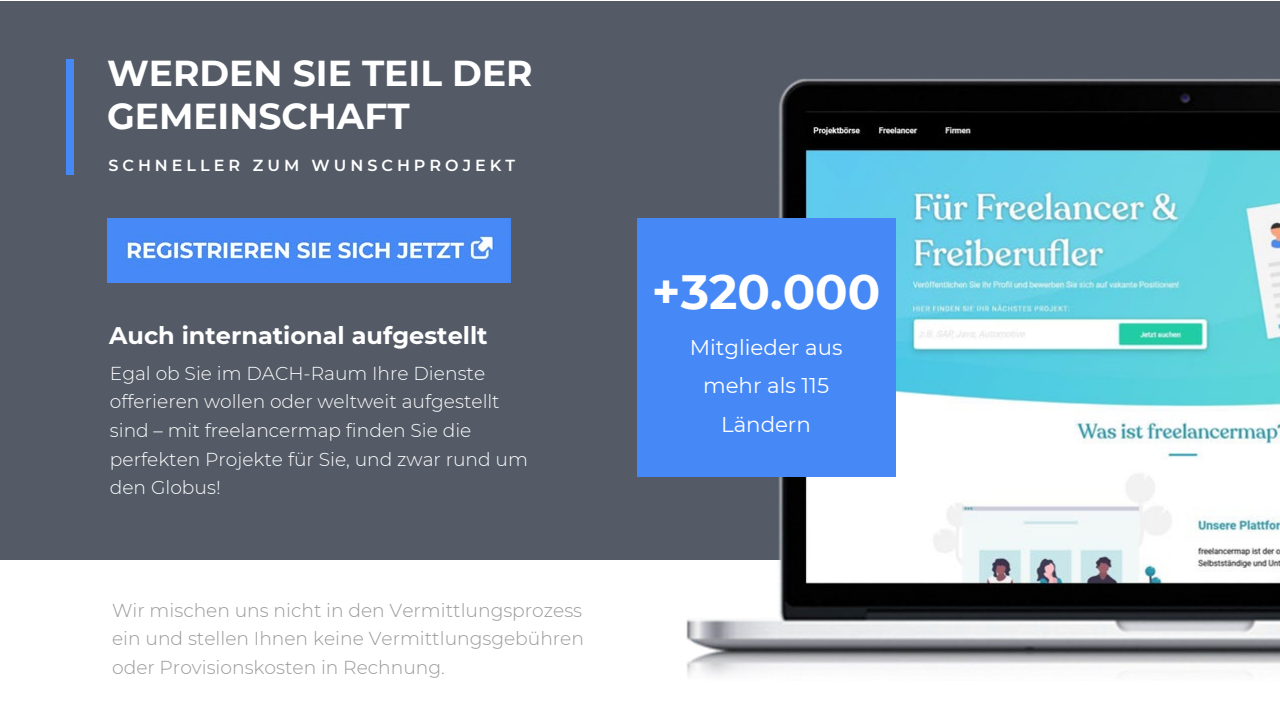
<style>
.page{position:relative;width:1280px;height:723px;background:#fff}
.page>*{position:absolute;margin:0;border:0;box-sizing:border-box;transform-origin:0 0}
.t1{font:700 48px "Montserrat";color:#fff}
.t2{font:700 36px/43.2px "Montserrat";color:#fff}
.t3{font:700 24px "Montserrat";color:#fff}
.t4{font:21.4px "Montserrat";color:#fff}
.t5{font:21.3px/38.4px "Montserrat";color:#fff;text-align:center}
.t6{font:300 18.7px/28.7px "Montserrat";color:#fff}
.t7{font:300 18.7px/28.7px "Montserrat";color:#999;text-align:justify}
.t8{font:600 16px "Montserrat";letter-spacing:.245em;color:#fff}
</style>
<div class="page">
<div style="left:0;top:1px;width:1280px;height:559px;background:#545b66"></div>
<img style="left:107px;top:218px;width:404px;height:64px">
<img style="left:674px;top:78px;width:606px;height:598px">
<div style="left:637px;top:218px;width:258px;height:258px;background:#4689f6"></div>
<div style="left:66px;top:59px;width:7px;height:116px;background:#4689f6"></div>
<h2 class="t2" style="left:107px;top:50px;width:427px">WERDEN SIE TEIL DER<br>GEMEINSCHAFT</h2>
<p class="t8" style="left:108px;top:154px;width:408px">SCHNELLER ZUM WUNSCHPROJEKT</p>
<p class="t3" style="left:109px;top:318px;width:380px">Auch international aufgestellt</p>
<p class="t6" style="left:110px;top:358px;width:420px">Egal ob Sie im DACH-Raum Ihre Dienste offerieren wollen oder weltweit aufgestellt sind – mit freelancermap finden Sie die perfekten Projekte für Sie, und zwar rund um den Globus!</p>
<p class="t7" style="left:112px;top:595px;width:473px">Wir mischen uns nicht in den Vermittlungsprozess ein und stellen Ihnen keine Vermittlungsgebühren oder Provisionskosten in Rechnung.</p>
<h1 class="t1" style="left:652px;top:257px;width:230px">+320.000</h1>
<p class="t5" style="left:690px;top:327px;width:154px">Mitglieder aus mehr als 115</p>
<p class="t4" style="left:721px;top:409px;width:91px">Ländern</p>
</div>
